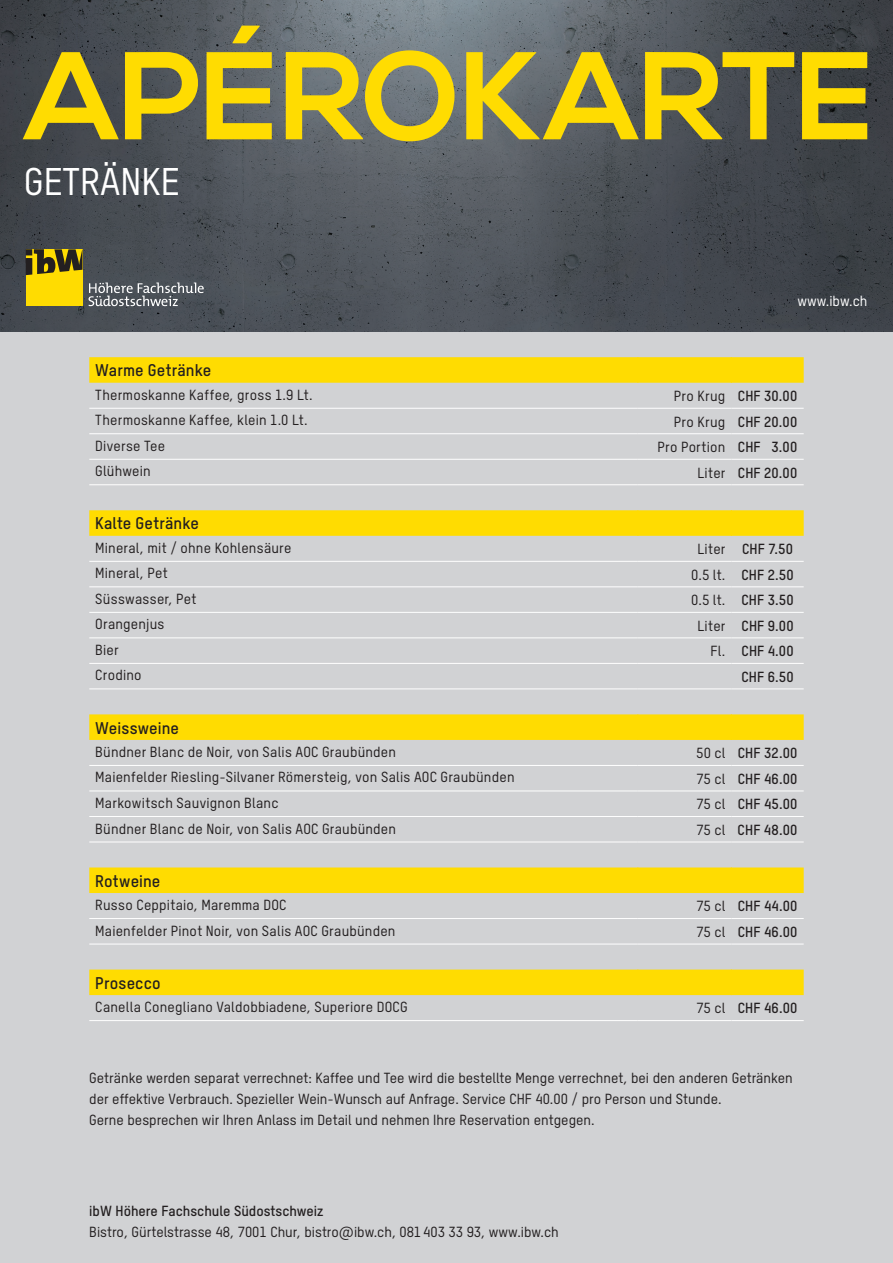
<style>
.page{position:relative;width:893px;height:1263px;background:#d1d2d4}
.page>*{position:absolute;margin:0;border:0;box-sizing:border-box;transform-origin:0 0}
.t1{font:700 124.5px "Nexa";letter-spacing:-.005em;color:#ffdc01}
.t2{font:37.5px "T Star Medium";color:#fff}
.t3{font:16.5px "T Star Bold";letter-spacing:.005em;color:#231f20}
.t4{font:14.25px/21px "T Star Medium";letter-spacing:.01em;color:#231f20}
.t5{font:14.25px "T Star Bold";letter-spacing:.005em;color:#231f20}
.t6{font:14.25px "T Star Medium";color:#fff}
.s1{font-family:"T Star Medium"}
.s2{font-family:"T Star Bold"}
</style>
<div class="page">
<img style="left:0;top:0;width:893px;height:332px">
<div style="left:26px;top:249px;width:56px;height:57px;background:#ffdc01"></div>
<svg style="left:26px;top:249px;width:56px;height:26px"></svg>
<svg style="left:89px;top:282px;width:115px;height:24px;background:#72767c"></svg>
<hr style="left:89px;top:408px;width:549px;height:1px;background:#fff">
<hr style="left:638px;top:408px;width:93px;height:1px;background:#fff">
<hr style="left:731px;top:408px;width:73px;height:1px;background:#fff">
<hr style="left:89px;top:433px;width:549px;height:1px;background:#fff">
<hr style="left:638px;top:433px;width:93px;height:1px;background:#fff">
<hr style="left:731px;top:433px;width:73px;height:1px;background:#fff">
<hr style="left:89px;top:459px;width:549px;height:1px;background:#fff">
<hr style="left:638px;top:459px;width:93px;height:1px;background:#fff">
<hr style="left:731px;top:459px;width:73px;height:1px;background:#fff">
<hr style="left:89px;top:484px;width:549px;height:1px;background:#fff">
<hr style="left:638px;top:484px;width:93px;height:1px;background:#fff">
<hr style="left:731px;top:484px;width:73px;height:1px;background:#fff">
<svg style="left:89px;top:357px;width:715px;height:26px;background:#fedb05"></svg>
<hr style="left:89px;top:561px;width:549px;height:1px;background:#fff">
<hr style="left:638px;top:561px;width:93px;height:1px;background:#fff">
<hr style="left:731px;top:561px;width:73px;height:1px;background:#fff">
<hr style="left:89px;top:586px;width:549px;height:1px;background:#fff">
<hr style="left:638px;top:586px;width:93px;height:1px;background:#fff">
<hr style="left:731px;top:586px;width:73px;height:1px;background:#fff">
<hr style="left:89px;top:612px;width:549px;height:1px;background:#fff">
<hr style="left:638px;top:612px;width:93px;height:1px;background:#fff">
<hr style="left:731px;top:612px;width:73px;height:1px;background:#fff">
<hr style="left:89px;top:637px;width:549px;height:1px;background:#fff">
<hr style="left:638px;top:637px;width:93px;height:1px;background:#fff">
<hr style="left:731px;top:637px;width:73px;height:1px;background:#fff">
<hr style="left:89px;top:663px;width:549px;height:1px;background:#fff">
<hr style="left:638px;top:663px;width:93px;height:1px;background:#fff">
<hr style="left:731px;top:663px;width:73px;height:1px;background:#fff">
<hr style="left:89px;top:688px;width:549px;height:1px;background:#fff">
<hr style="left:638px;top:688px;width:93px;height:1px;background:#fff">
<hr style="left:731px;top:688px;width:73px;height:1px;background:#fff">
<svg style="left:89px;top:510px;width:715px;height:26px;background:#fedb05"></svg>
<hr style="left:89px;top:765px;width:549px;height:1px;background:#fff">
<hr style="left:638px;top:765px;width:93px;height:1px;background:#fff">
<hr style="left:731px;top:765px;width:73px;height:1px;background:#fff">
<hr style="left:89px;top:790px;width:549px;height:1px;background:#fff">
<hr style="left:638px;top:790px;width:93px;height:1px;background:#fff">
<hr style="left:731px;top:790px;width:73px;height:1px;background:#fff">
<hr style="left:89px;top:842px;width:549px;height:1px;background:#fff">
<hr style="left:638px;top:842px;width:93px;height:1px;background:#fff">
<hr style="left:731px;top:842px;width:73px;height:1px;background:#fff">
<svg style="left:89px;top:714px;width:715px;height:26px;background:#fedb05"></svg>
<hr style="left:89px;top:816px;width:549px;height:1px;background:#fff">
<hr style="left:638px;top:816px;width:93px;height:1px;background:#fff">
<hr style="left:731px;top:816px;width:73px;height:1px;background:#fff">
<hr style="left:89px;top:918px;width:549px;height:1px;background:#fff">
<hr style="left:638px;top:918px;width:93px;height:1px;background:#fff">
<hr style="left:731px;top:918px;width:73px;height:1px;background:#fff">
<hr style="left:89px;top:944px;width:549px;height:1px;background:#fff">
<hr style="left:638px;top:944px;width:93px;height:1px;background:#fff">
<hr style="left:731px;top:944px;width:73px;height:1px;background:#fff">
<div style="left:89px;top:867px;width:715px;height:26px;background:#ffdc01"></div>
<hr style="left:89px;top:1020px;width:549px;height:1px;background:#fff">
<hr style="left:638px;top:1020px;width:93px;height:1px;background:#fff">
<hr style="left:731px;top:1020px;width:73px;height:1px;background:#fff">
<div style="left:89px;top:969px;width:715px;height:26px;background:#ffdc01"></div>
<h1 class="t1" style="left:26px;top:25px;width:850px">APÉROKARTE</h1>
<h2 class="t2" style="left:24px;top:159px;width:157px">GETRÄNKE</h2>
<p class="t6" style="left:797px;top:292px;width:72px">www.ibw.ch</p>
<p class="t3" style="left:95px;top:360px;width:118px">Warme Getränke</p>
<p class="t4" style="left:95px;top:384px;width:219px">Thermoskanne Kaffee, gross 1.9 Lt.</p>
<p class="t5" style="left:674px;top:387px;width:125px"><span class="s1">Pro Krug</span> CHF 30.00</p>
<p class="t4" style="left:95px;top:409px;width:214px">Thermoskanne Kaffee, klein 1.0 Lt.</p>
<p class="t5" style="left:674px;top:413px;width:125px"><span class="s1">Pro Krug</span> CHF 20.00</p>
<p class="t4" style="left:95px;top:435px;width:71px">Diverse Tee</p>
<p class="t4" style="left:657px;top:436px;width:141px">Pro Portion <span class="s2">CHF 3.00</span></p>
<p class="t4" style="left:95px;top:460px;width:57px">Glühwein</p>
<p class="t5" style="left:697px;top:464px;width:101px"><span class="s1">Liter</span> CHF 20.00</p>
<p class="t3" style="left:95px;top:513px;width:105px">Kalte Getränke</p>
<p class="t4" style="left:95px;top:537px;width:198px">Mineral, mit / ohne Kohlensäure</p>
<p class="t5" style="left:697px;top:540px;width:97px"><span class="s1">Liter</span> CHF 7.50</p>
<p class="t4" style="left:95px;top:562px;width:74px">Mineral, Pet</p>
<p class="t5" style="left:691px;top:566px;width:104px"><span class="s1">0.5 lt.</span> CHF 2.50</p>
<p class="t4" style="left:95px;top:588px;width:103px">Süsswasser, Pet</p>
<p class="t5" style="left:691px;top:591px;width:104px"><span class="s1">0.5 lt.</span> CHF 3.50</p>
<p class="t4" style="left:95px;top:613px;width:71px">Orangenjus</p>
<p class="t5" style="left:697px;top:617px;width:98px"><span class="s1">Liter</span> CHF 9.00</p>
<p class="t4" style="left:95px;top:639px;width:25px">Bier</p>
<p class="t5" style="left:711px;top:642px;width:85px"><span class="s1">Fl.</span> CHF 4.00</p>
<p class="t4" style="left:95px;top:664px;width:48px">Crodino</p>
<p class="t5" style="left:741px;top:668px;width:54px">CHF 6.50</p>
<p class="t3" style="left:95px;top:717px;width:85px">Weissweine</p>
<p class="t4" style="left:95px;top:741px;width:302px">Bündner Blanc de Noir, von Salis AOC Graubünden</p>
<p class="t5" style="left:696px;top:744px;width:103px"><span class="s1">50 cl</span> CHF 32.00</p>
<p class="t4" style="left:95px;top:766px;width:421px">Maienfelder Riesling-Silvaner Römersteig, von Salis AOC Graubünden</p>
<p class="t5" style="left:696px;top:770px;width:102px"><span class="s1">75 cl</span> CHF 46.00</p>
<p class="t4" style="left:95px;top:792px;width:185px">Markowitsch Sauvignon Blanc</p>
<p class="t5" style="left:696px;top:795px;width:103px"><span class="s1">75 cl</span> CHF 45.00</p>
<p class="t4" style="left:95px;top:818px;width:302px">Bündner Blanc de Noir, von Salis AOC Graubünden</p>
<p class="t5" style="left:696px;top:821px;width:103px"><span class="s1">75 cl</span> CHF 48.00</p>
<p class="t3" style="left:95px;top:870px;width:67px">Rotweine</p>
<p class="t4" style="left:95px;top:894px;width:193px">Russo Ceppitaio, Maremma DOC</p>
<p class="t5" style="left:696px;top:897px;width:103px"><span class="s1">75 cl</span> CHF 44.00</p>
<p class="t4" style="left:95px;top:920px;width:302px">Maienfelder Pinot Noir, von Salis AOC Graubünden</p>
<p class="t5" style="left:696px;top:923px;width:102px"><span class="s1">75 cl</span> CHF 46.00</p>
<p class="t3" style="left:95px;top:972px;width:67px">Prosecco</p>
<p class="t4" style="left:95px;top:996px;width:314px">Canella Conegliano Valdobbiadene, Superiore DOCG</p>
<p class="t5" style="left:696px;top:999px;width:102px"><span class="s1">75 cl</span> CHF 46.00</p>
<p class="t4" style="left:89px;top:1067px;width:705px">Getränke werden separat verrechnet: Kaffee und Tee wird die bestellte Menge verrechnet, bei den anderen Getränken der effektive Verbrauch. Spezieller Wein-Wunsch auf Anfrage. Service CHF 40.00 / pro Person und Stunde.<br>Gerne besprechen wir Ihren Anlass im Detail und nehmen Ihre Reservation entgegen.</p>
<p class="t5" style="left:89px;top:1202px;width:236px">ibW Höhere Fachschule Südostschweiz</p>
<p class="t4" style="left:89px;top:1221px;width:471px">Bistro, Gürtelstrasse 48, 7001 Chur, bistro@ibw.ch, 081 403 33 93, www.ibw.ch</p>
</div>
